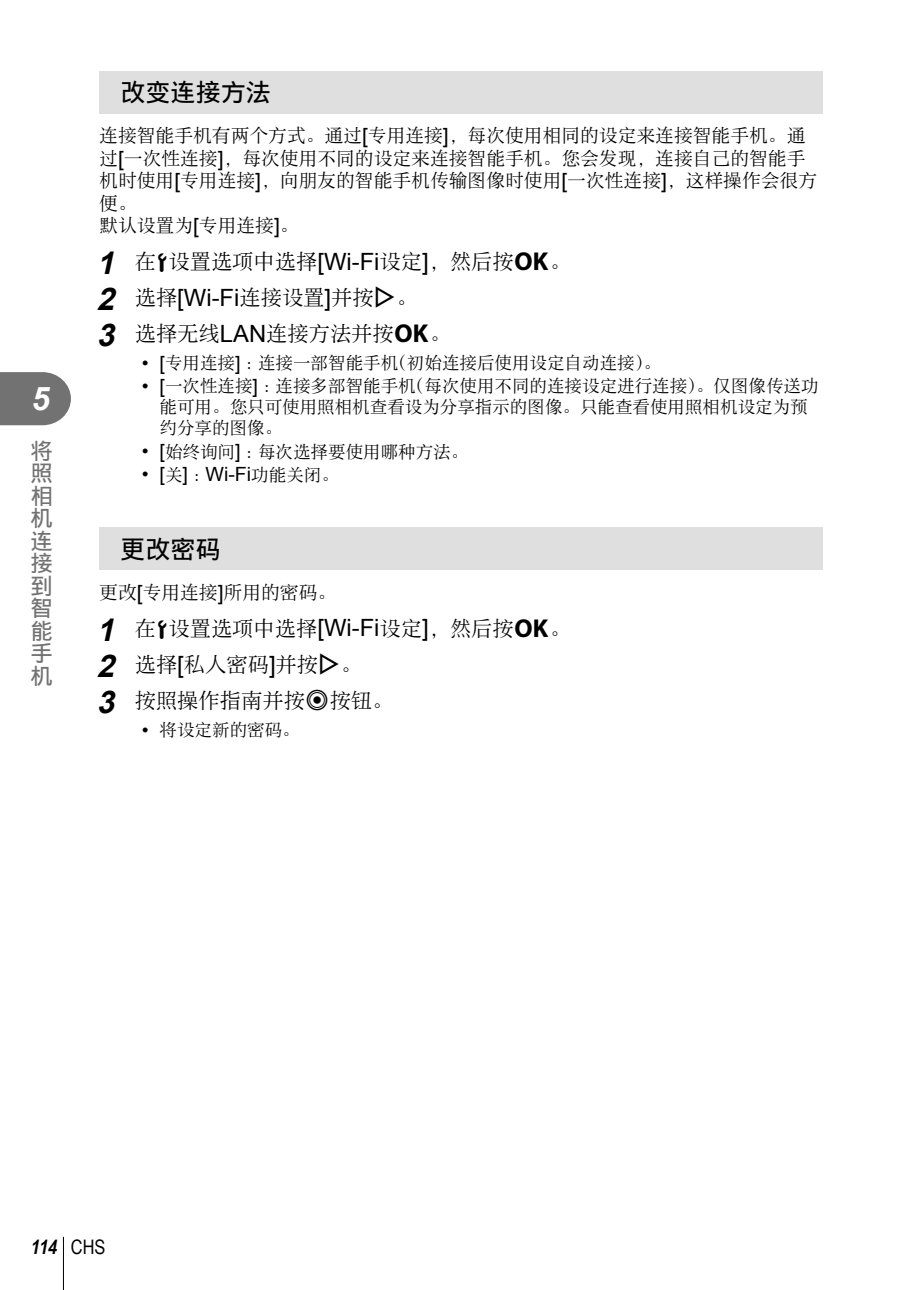
<style>
.page{position:relative;width:908px;height:1290px;background:#fff}
.page>*{position:absolute;margin:0;border:0;box-sizing:border-box;transform-origin:0 0}
.t1{font:italic 700 32.5px "Arial";color:#fff}
.t2{font:25px "DF Hei W5 A";color:#000}
.t3{font:22.5px/22.5px "DF Hei W5 A";color:#727272;text-align:justify}
.t4{font:21.25px/36.2px "DF Song W3 A";color:#000}
.t5{font:italic 700 20px "Arial Narrow";color:#000}
.t6{font:19.5px "Arial";color:#000}
.t7{font:18.75px/22.5px "DF Song W3 A";color:#000}
.t8{font:17.5px/21px "DF Song W3 A";color:#000}
.s1{font-family:"Arial";font-size:21px}
.s2{font-family:"Arial";font-weight:700;font-style:italic;font-size:31.25px}
.s3{font-family:"OLYMP23"}
.s4{font-family:"Arial";font-size:23.75px}
.s5{font-family:"Olymp"}
.s6{font-family:"olympus 15"}
.s7{font-family:"Arial";font-size:19.5px}
.s8{font-family:"DF Song W3 A";font-size:17.5px}
.s9{font-weight:400;font-style:normal}
</style>
<div class="page">
<hr style="left:63px;top:1237px;width:1px;height:53px;background:#000">
<svg style="left:0;top:372px;width:71px;height:53px;background:#7e7e7e"></svg>
<div style="left:99px;top:71px;width:723px;height:42px;background:#dfdfdf"></div>
<div style="left:99px;top:527px;width:723px;height:43px;background:#dfdfdf"></div>
<h1 class="t1" style="left:32px;top:381px;width:20px">5</h1>
<p class="t3" style="left:31px;top:439px;width:23px">将照相机连接到智能⼿机</p>
<h2 class="t2" style="left:120px;top:80px;width:151px">改变连接⽅法</h2>
<p class="t7" style="left:99px;top:124px;width:719px">连接智能⼿机有两个⽅式。通过<span class="s1">[</span>专⽤连接<span class="s1">]</span>，每次使⽤相同的设定来连接智能⼿机。通过<span class="s1">[</span>⼀次性连接<span class="s1">]</span>，每次使⽤不同的设定来连接智能⼿机。您会发现，连接⾃⼰的智能⼿机时使⽤<span class="s1">[</span>专⽤连接<span class="s1">]</span>，向朋友的智能⼿机传输图像时使⽤<span class="s1">[</span>⼀次性连接<span class="s1">]</span>，这样操作会很⽅便。<br>默认设置为<span class="s1">[</span>专⽤连接<span class="s1">]</span>。</p>
<p class="t4" style="left:97px;top:243px;width:475px"><span class="s2">1</span> 在<span class="s3">d</span>设置选项中选择<span class="s4">[ Wi-Fi</span>设定<span class="s4">]</span>，然后按<span class="s5">Z</span>。<br><span class="s2">2</span> 选择<span class="s4">[Wi-Fi</span>连接设置<span class="s4">]</span>并按<span class="s6">I</span>。<br><span class="s2">3</span> 选择⽆线<span class="s4">LAN</span>连接⽅法并按<span class="s5">Z</span>。</p>
<p class="t8" style="left:142px;top:352px;width:520px"><span class="s7">• [</span>专⽤连接<span class="s7">]</span> ：连接⼀部智能⼿机（初始连接后使⽤设定⾃动连接）。</p>
<p class="t8" style="left:159px;top:376px;width:660px;text-indent:-18px"><span class="s7">• [</span>⼀次性连接<span class="s7">]</span> ：连接多部智能⼿机（每次使⽤不同的连接设定进⾏连接）。仅图像传送功能可⽤。您只可使⽤照相机查看设为分享指⽰的图像。只能查看使⽤照相机设定为预约分享的图像。</p>
<p class="t8" style="left:142px;top:441px;width:328px"><span class="s7">• [</span>始终询问<span class="s7">]</span> ：每次选择要使⽤哪种⽅法。</p>
<p class="t6" style="left:142px;top:464px;width:198px">• [<span class="s8">关</span>] <span class="s8">：</span>Wi-Fi<span class="s8">功能关闭。</span></p>
<h2 class="t2" style="left:120px;top:536px;width:101px">更改密码</h2>
<p class="t7" style="left:99px;top:581px;width:238px">更改<span class="s1">[</span>专⽤连接<span class="s1">]</span>所⽤的密码。</p>
<p class="t4" style="left:97px;top:610px;width:475px"><span class="s2">1</span> 在<span class="s3">d</span>设置选项中选择<span class="s4">[Wi-Fi</span>设定<span class="s4">]</span>，然后按<span class="s5">Z</span>。<br><span class="s2">2</span> 选择<span class="s4">[</span>私⼈密码<span class="s4">]</span>并按<span class="s6">I</span>。<br><span class="s2">3</span> 按照操作指南并按<span class="s6">R</span>按钮。</p>
<p class="t8" style="left:142px;top:719px;width:159px"><span class="s7">•</span> 将设定新的密码。</p>
<p class="t5" style="left:30px;top:1235px;width:77px">114 <span class="s9">CHS</span></p>
</div>
